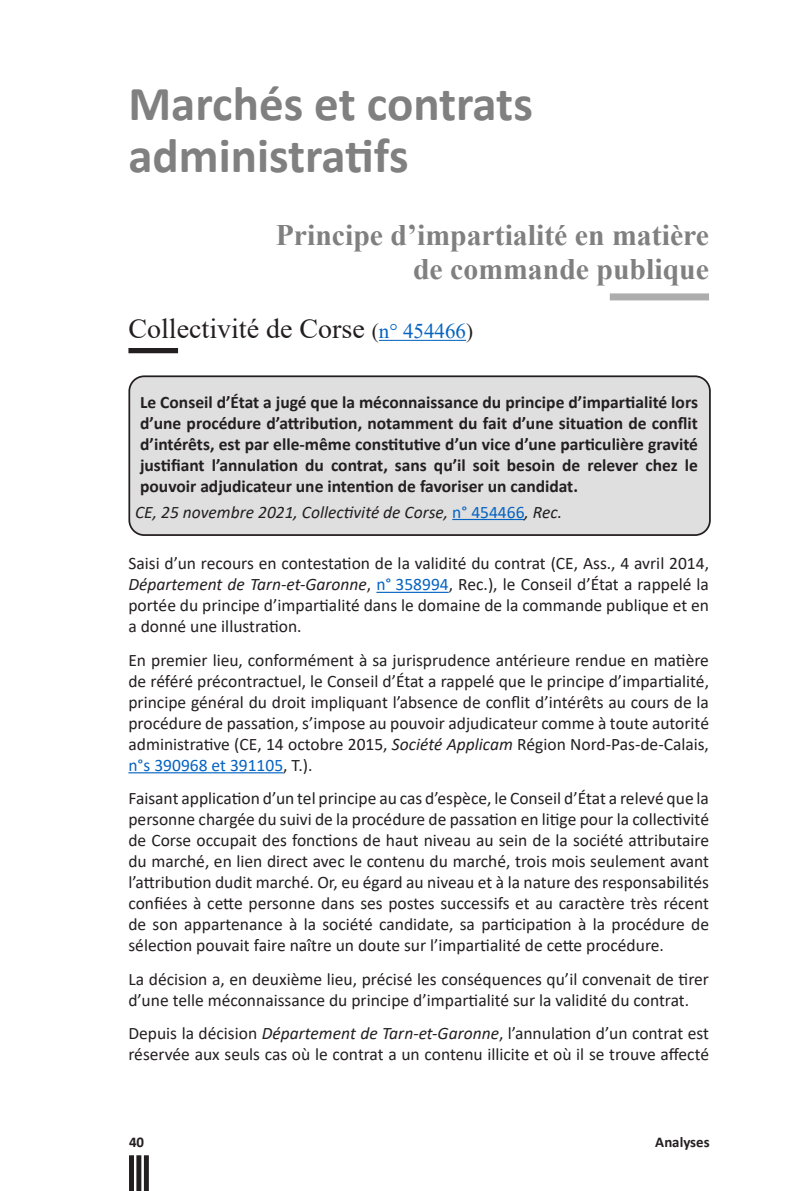
<style>
.page{position:relative;width:794px;height:1191px;background:#fff}
.page>*{position:absolute;margin:0;border:0;box-sizing:border-box;transform-origin:0 0}
.RA14_titre1{font:700 49px/52.5px "Calibri";color:#808080}
.RA14_titre2{font:700 29.75px/33.2px "Times New Roman";color:#808080;text-align:right}
.RA14_titre3{font:28px "Times New Roman";color:#231f20}
.t1{font:17.5px/21px "Calibri";color:#231f20;text-align:justify}
.t2{font:700 17.5px/21px "Calibri";color:#231f20;text-align:justify}
.RA14_titre_4{font:italic 17.5px "Calibri";color:#231f20}
.t3{font:700 14.88px "Calibri";color:#231f20}
.s1{font-size:21px}
.s2{font-size:21px;color:#0563c1}
.s3{font-style:normal;color:#0563c1}
.s4{font-style:italic}
.s5{color:#0563c1}
</style>
<div class="page">
<div style="left:129px;top:1155px;width:5px;height:36px;background:#231f20"></div>
<div style="left:144px;top:1155px;width:5px;height:36px;background:#231f20"></div>
<div style="left:136px;top:1155px;width:5px;height:36px;background:#231f20"></div>
<div style="left:610px;top:293px;width:99px;height:7px;background:#adadad"></div>
<div style="left:128px;top:348px;width:50px;height:5px;background:#231f20"></div>
<hr style="left:379px;top:340px;width:87px;height:1px;background:#0563c1">
<hr style="left:376px;top:592px;width:73px;height:1px;background:#0563c1">
<hr style="left:128px;top:772px;width:155px;height:1px;background:#0563c1">
<div style="left:129px;top:376px;width:581px;height:159px;background:#dfdfdf;border-radius:15px"></div>
<hr style="left:452px;top:519px;width:72px;height:1px;background:#0563c1">
<div style="left:128px;top:375px;width:583px;height:161px;border:2px solid #231f20;border-radius:15px"></div>
<p class="RA14_titre1" style="left:128px;top:77px;width:406px">Marchés et contrats administratifs</p>
<p class="RA14_titre2" style="left:276px;top:218px;width:435px">Principe d’impartialité en matière de commande publique</p>
<p class="RA14_titre3" style="left:128px;top:309px;width:346px">Collectivité de Corse <span class="s1">(</span><span class="s2">n° 454466</span><span class="s1">)</span></p>
<p class="t2" style="left:140px;top:391px;width:559px">Le Conseil d’État a jugé que la méconnaissance du principe d’impartialité lors d’une procédure d’attribution, notamment du fait d’une situation de conflit d’intérêts, est par elle-même constitutive d’un vice d’une particulière gravité justifiant l’annulation du contrat, sans qu’il soit besoin de relever chez le pouvoir adjudicateur une intention de favoriser un candidat.</p>
<p class="RA14_titre_4" style="left:135px;top:499px;width:428px">CE, 25 novembre 2021, Collectivité de Corse, <span class="s3">n° 454466</span>, Rec.</p>
<p class="t1" style="left:128px;top:552px;width:582px">Saisi d’un recours en contestation de la validité du contrat (CE, Ass., 4 avril 2014, <span class="s4">Département de Tarn-et-Garonne</span>, <span class="s5">n° 358994</span>, Rec.), le Conseil d’État a rappelé la portée du principe d’impartialité dans le domaine de la commande publique et en a donné une illustration.</p>
<p class="t1" style="left:128px;top:649px;width:582px">En premier lieu, conformément à sa jurisprudence antérieure rendue en matière de référé précontractuel, le Conseil d’État a rappelé que le principe d’impartialité, principe général du droit impliquant l’absence de conflit d’intérêts au cours de la procédure de passation, s’impose au pouvoir adjudicateur comme à toute autorité administrative (CE, 14 octobre 2015, <span class="s4">Société Applicam</span> Région Nord-Pas-de-Calais, <span class="s5">n°s 390968 et 391105</span>, T.).</p>
<p class="t1" style="left:128px;top:787px;width:582px">Faisant application d’un tel principe au cas d’espèce, le Conseil d’État a relevé que la personne chargée du suivi de la procédure de passation en litige pour la collectivité de Corse occupait des fonctions de haut niveau au sein de la société attributaire du marché, en lien direct avec le contenu du marché, trois mois seulement avant l’attribution dudit marché. Or, eu égard au niveau et à la nature des responsabilités confiées à cette personne dans ses postes successifs et au caractère très récent de son appartenance à la société candidate, sa participation à la procédure de sélection pouvait faire naître un doute sur l’impartialité de cette procédure.</p>
<p class="t1" style="left:128px;top:968px;width:582px">La décision a, en deuxième lieu, précisé les conséquences qu’il convenait de tirer d’une telle méconnaissance du principe d’impartialité sur la validité du contrat.</p>
<p class="t1" style="left:128px;top:1022px;width:582px">Depuis la décision <span class="s4">Département de Tarn-et-Garonne</span>, l’annulation d’un contrat est réservée aux seuls cas où le contrat a un contenu illicite et où il se trouve affecté</p>
<p class="t3" style="left:129px;top:1132px;width:17px">40</p>
<p class="t3" style="left:655px;top:1131px;width:56px">Analyses</p>
</div>
